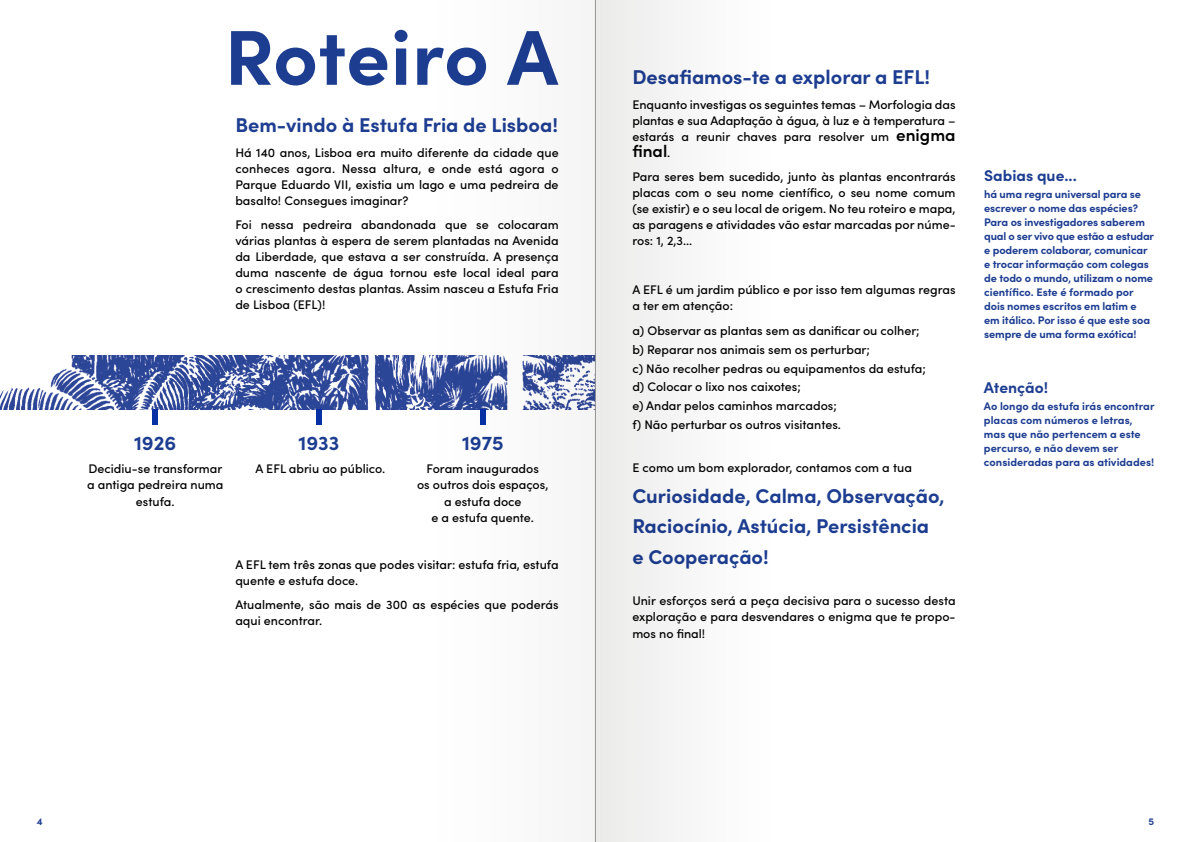
<style>
.page{position:relative;width:1191px;height:842px;background:#fff}
.page>*{position:absolute;margin:0;border:0;box-sizing:border-box;transform-origin:0 0}
.t1{font:700 77.9px "Sofia Pro";color:#1d3d91}
.t2{font:700 20px/30.5px "Sofia Pro";color:#1d3d91}
.t3{font:600 17px "Sofia Pro";color:#000}
.t4{font:700 15.6px "Sofia Pro";color:#1d3d91}
.t5{font:500 12.5px/16px "Sofia Pro";color:#000;text-align:justify}
.t6{font:700 11px/14px "Sofia Pro";letter-spacing:-.01em;color:#1d3d91}
.t7{font:700 9.9px "Sofia Pro";color:#1d3d91}
.s1{font-weight:600;font-size:17px}
.s2{font-weight:500;font-size:12.5px}
</style>
<div class="page">
<img style="left:0;top:355px;width:422px;height:54px">
<div style="left:152px;top:409px;width:6px;height:16px;background:#0531a5"></div>
<div style="left:316px;top:409px;width:6px;height:16px;background:#0531a5"></div>
<img style="left:422px;top:0;width:253px;height:842px">
<h1 class="t1" style="left:224px;top:-3px;width:335px">Roteiro A</h1>
<h2 class="t2" style="left:235px;top:108px;width:324px">Bem-vindo à Estufa Fria de Lisboa!</h2>
<p class="t5" style="left:235px;top:143px;width:325px">Há 140 anos, Lisboa era muito diferente da cidade que conheces agora. Nessa altura, e onde está agora o Parque Eduardo VII, existia um lago e uma pedreira de basalto! Consegues imaginar?</p>
<p class="t5" style="left:235px;top:216px;width:325px">Foi nessa pedreira abandonada que se colocaram várias plantas à espera de serem plantadas na Avenida da Liberdade, que estava a ser construída. A presença duma nascente de água tornou este local ideal para o crescimento destas plantas. Assim nasceu a Estufa Fria de Lisboa (EFL)!</p>
<h2 class="t2" style="left:134px;top:426px;width:44px">1926</h2>
<p class="t5" style="left:87px;top:459px;width:138px;line-height:16.5px;text-align:center">Decidiu-se transformar a antiga pedreira numa estufa.</p>
<h2 class="t2" style="left:298px;top:426px;width:42px">1933</h2>
<p class="t5" style="left:255px;top:460px;width:131px">A EFL abriu ao público.</p>
<h2 class="t2" style="left:462px;top:426px;width:43px">1975</h2>
<p class="t5" style="left:417px;top:459px;width:133px;line-height:16.5px;text-align:center">Foram inaugurados<br>os outros dois espaços, a estufa doce<br>e a estufa quente.</p>
<p class="t5" style="left:235px;top:556px;width:325px">A EFL tem três zonas que podes visitar: estufa fria, estufa quente e estufa doce.</p>
<p class="t5" style="left:235px;top:596px;width:325px">Atualmente, são mais de 300 as espécies que poderás aqui encontrar.</p>
<h2 class="t2" style="left:632px;top:60px;width:299px">Desafiamos-te a explorar a EFL!</h2>
<p class="t5" style="left:632px;top:96px;width:325px">Enquanto investigas os seguintes temas – Morfologia das plantas e sua Adaptação à água, à luz e à temperatura – estarás a reunir chaves para resolver um <span class="s1">enigma</span></p>
<h3 class="t3" style="left:632px;top:138px;width:40px">final<span class="s2">.</span></h3>
<p class="t5" style="left:632px;top:168px;width:325px">Para seres bem sucedido, junto às plantas encontrarás placas com o seu nome científico, o seu nome comum (se existir) e o seu local de origem. No teu roteiro e mapa, as paragens e atividades vão estar marcadas por núme&shy;ros: 1, 2,3...</p>
<p class="t5" style="left:632px;top:281px;width:325px">A EFL é um jardim público e por isso tem algumas regras a ter em atenção:</p>
<p class="t5" style="left:632px;top:320px;width:295px;line-height:18.8px;text-align:left">a) Observar as plantas sem as danificar ou colher; b) Reparar nos animais sem os perturbar;<br>c) Não recolher pedras ou equipamentos da estufa; d) Colocar o lixo nos caixotes;<br>e) Andar pelos caminhos marcados;<br>f) Nã o perturbar os outros visitantes.</p>
<p class="t5" style="left:632px;top:459px;width:281px">E como um bom explorador, contamos com a tua</p>
<h2 class="t2" style="left:632px;top:479px;width:314px">Curiosidade, Calma, Observação,<br>Raciocínio, Astúcia, Persistência e Cooperação!</h2>
<p class="t5" style="left:632px;top:591px;width:325px;line-height:16.5px">Unir esforços será a peça decisiva para o sucesso desta exploração e para desvendares o enigma que te propo&shy;mos no final!</p>
<p class="t4" style="left:984px;top:164px;width:94px">Sabias que...</p>
<p class="t6" style="left:984px;top:186px;width:171px">há uma regra universal para se escrever o nome das espécies?<br>Para os investigadores saberem qual o ser vivo que estão a estudar e poderem colaborar, comunicar e trocar informação com colegas de todo o mundo, utilizam o nome científico. Este é formado por dois nomes escritos em latim e em itálico. Por isso é que este soa sempre de uma forma exótica!</p>
<p class="t4" style="left:984px;top:376px;width:66px">Atenção!</p>
<p class="t6" style="left:984px;top:398px;width:172px">Ao longo da estufa irás encontrar placas com nú meros e letras, mas que não pertencem a este percurso, e não devem ser consideradas para as atividades!</p>
<p class="t7" style="left:37px;top:814px;width:7px">4</p>
<p class="t7" style="left:1148px;top:814px;width:7px">5</p>
</div>
